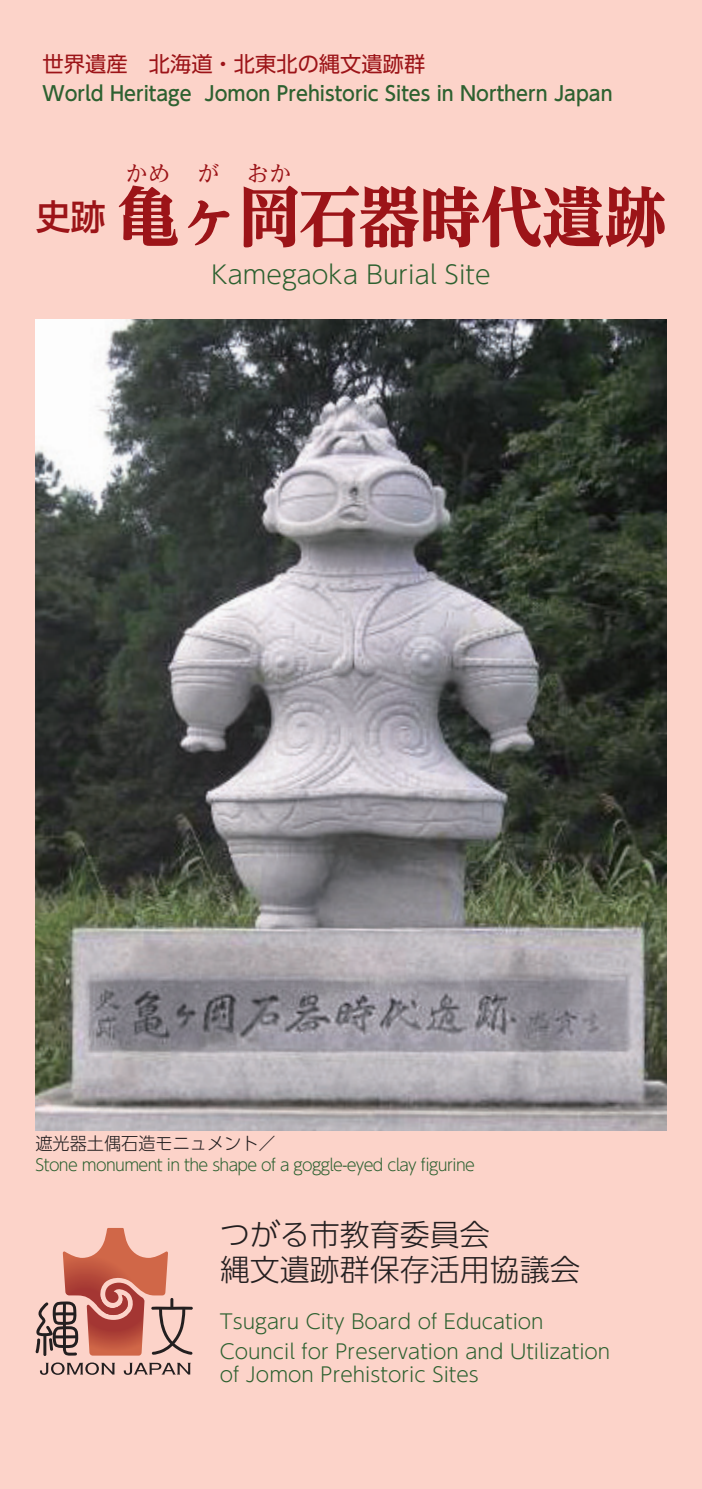
<style>
.page{position:relative;width:702px;height:1489px;background:#fff}
.page>*{position:absolute;margin:0;border:0;box-sizing:border-box;transform-origin:0 0}
.t1{font:800 65px "UD Reimin Pro";letter-spacing:-.02em;color:#9c1418;scale:.95 1}
.t2{font:500 35px "UD Shin Go NT Pro";color:#9c1418}
.t3{font:300 30px/35px "UD Shin Go Pro";color:#231f20}
.t4{font:300 25px "UD Shin Go Pro";color:#2d6130}
.t5{font:800 22.5px "UD Reimin Pro";color:#9c1418}
.t6{font:21.25px "UD Shin Go Pro";color:#9c1418}
.t7{font:300 20px/30px "UD Shin Go Pro";color:#2d6130}
.t8{font:500 20px "UD Shin Go Pro";color:#2d6130;scale:.96 1}
.t9{font:300 17.5px "UD Shin Go Pro";color:#231f20}
.t10{font:300 16.25px "UD Shin Go Pro";letter-spacing:-.04em;color:#2d6130}
.s1{font-family:"UD Reimin Pro";font-weight:800;font-size:65px}
</style>
<div class="page">
<div style="left:0;top:0;width:702px;height:1488px;background:#fcd3c9"></div>
<img style="left:35px;top:319px;width:631px;height:811px">
<svg style="left:40px;top:1362px;width:75px;height:12px"></svg>
<svg style="left:124px;top:1362px;width:67px;height:12px"></svg>
<svg style="left:151px;top:1298px;width:42px;height:56px"></svg>
<svg style="left:35px;top:1301px;width:43px;height:54px"></svg>
<img style="left:87px;top:1314px;width:57px;height:41px">
<img style="left:63px;top:1228px;width:105px;height:86px">
<svg style="left:97px;top:1294px;width:31px;height:20px"></svg>
<p class="t6" style="left:43px;top:46px;width:384px">世界遺産　北海道・北東北の縄文遺跡群</p>
<p class="t8" style="left:43px;top:77px;width:595px">World Heritage Jomon Prehistoric Sites in Northern Japan</p>
<p class="t5" style="left:125px;top:155px;width:46px">かめ</p>
<h2 class="t2" style="left:36px;top:188px;width:145px">史跡<span class="s1">亀</span></h2>
<p class="t5" style="left:197px;top:155px;width:24px">が</p>
<p class="t5" style="left:246px;top:155px;width:46px">おか</p>
<h1 class="t1" style="left:178px;top:164px;width:515px">ヶ岡石器時代遺跡</h1>
<p class="t4" style="left:211px;top:254px;width:280px">Kamegaoka Burial Site</p>
<p class="t9" style="left:35px;top:1128px;width:242px">遮光器土偶石造モニュメント／</p>
<p class="t10" style="left:35px;top:1151px;width:441px">Stone monument in the shape of a goggle-eyed clay figurine</p>
<h3 class="t3" style="left:220px;top:1215px;width:361px">つがる市教育委員会<br>縄文遺跡群保存活用協議会</h3>
<p class="t7" style="left:220px;top:1305px;width:392px">Tsugaru City Board of Education<br>Council for Preservation and Utilization</p>
<p class="t7" style="left:220px;top:1358px;width:260px">of Jomon Prehistoric Sites</p>
</div>
